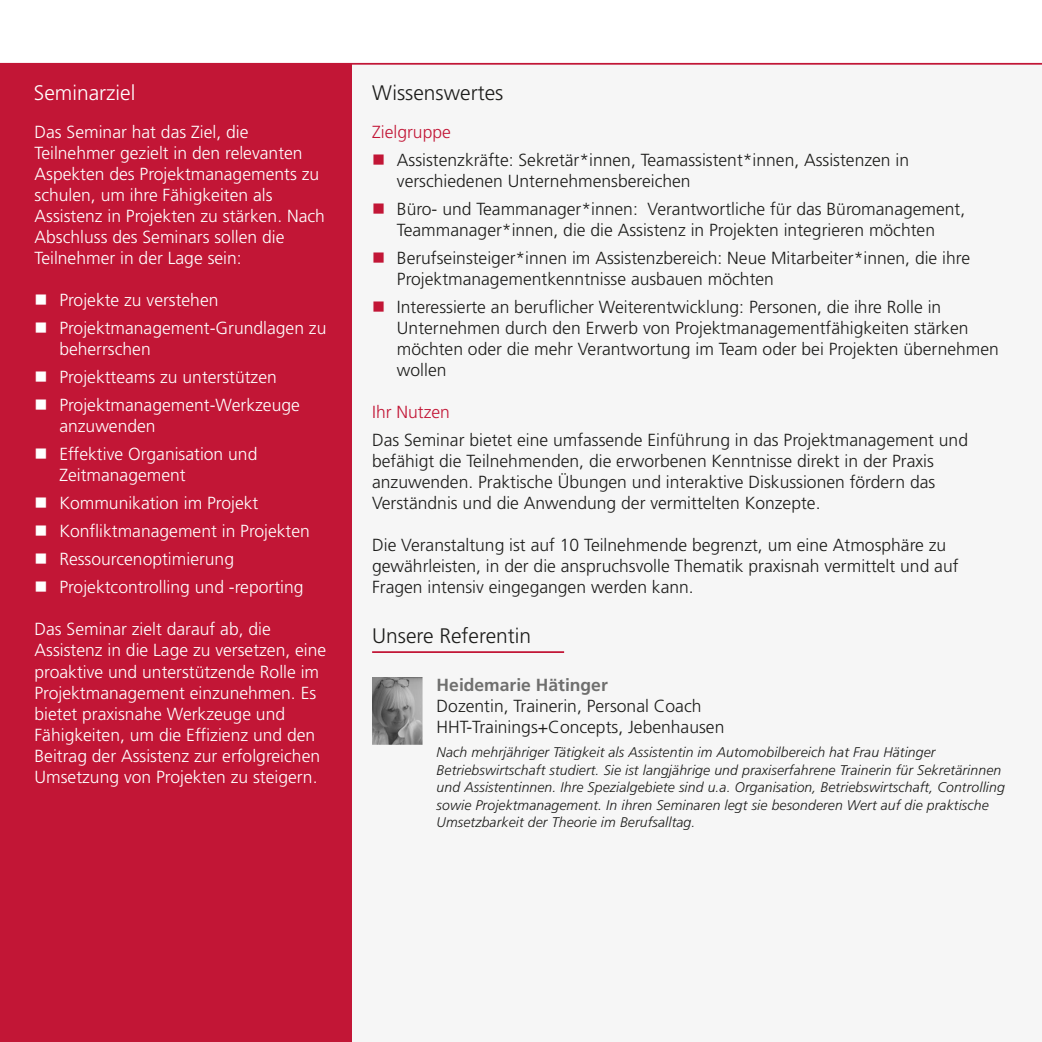
<style>
.page{position:relative;width:1042px;height:1042px;background:#fff}
.page>*{position:absolute;margin:0;border:0;box-sizing:border-box;transform-origin:0 0}
.t1{font:300 21px "Frutiger LT Pro";color:#1d1d1b}
.t2{font:300 21px "Frutiger LT Pro";color:#fff}
.t3{font:300 17.5px/21px "Frutiger LT Pro";color:#1d1d1b}
.t4{font:300 17.5px/21px "Frutiger LT Pro";color:#fff}
.t5{font:300 17.5px "Frutiger LT Pro";color:#c21636}
.t6{font:700 17.5px "Frutiger LT Pro";color:#6f6f6e}
.t7{font:italic 300 14px/17.5px "Frutiger LT Pro";letter-spacing:.01em;color:#1d1d1b}
</style>
<div class="page">
<hr style="left:0;top:0;width:1px;height:65px;background:#c21636">
<div style="left:0;top:64px;width:352px;height:978px;background:#c21636"></div>
<div style="left:352px;top:65px;width:690px;height:977px;background:#f6f6f6"></div>
<hr style="left:0;top:65px;width:1px;height:977px;background:#f1f1f1">
<hr style="left:0;top:63px;width:1042px;height:2px;background:#c21636">
<hr style="left:372px;top:651px;width:192px;height:2px;background:#c21636">
<img style="left:372px;top:678px;width:50px;height:66px">
<p class="t2" style="left:34px;top:84px;width:103px">Seminarziel</p>
<p class="t1" style="left:372px;top:84px;width:133px">Wissenswertes</p>
<p class="t4" style="left:35px;top:123px;width:292px">Das Seminar hat das Ziel, die Teilnehmer gezielt in den relevanten Aspekten des Projektmanagements zu schulen, um ihre Fähigkeiten als Assistenz in Projekten zu stärken. Nach Abschluss des Seminars sollen die Teilnehmer in der Lage sein:</p>
<p class="t4" style="left:59px;top:288px;width:269px;line-height:28px">Projekte zu verstehen<br>Projektmanagement-Grundlagen zu</p>
<p class="t4" style="left:59px;top:337px;width:242px;line-height:28px">beherrschen<br>Projektteams zu unterstützen<br>Projektmanagement-Werkzeuge</p>
<p class="t4" style="left:59px;top:414px;width:200px;line-height:28px">anzuwenden<br>Effektive Organisation und</p>
<p class="t4" style="left:59px;top:463px;width:252px;line-height:28px">Zeitmanagement<br>Kommunikation im Projekt<br>Konfliktmanagement in Projekten<br>Ressourcenoptimierung<br>Projektcontrolling und -reporting</p>
<p class="t4" style="left:35px;top:620px;width:293px">Das Seminar zielt darauf ab, die Assistenz in die Lage zu versetzen, eine proaktive und unterstützende Rolle im Projektmanagement einzunehmen. Es bietet praxisnahe Werkzeuge und Fähigkeiten, um die Effizienz und den Beitrag der Assistenz zur erfolgreichen Umsetzung von Projekten zu steigern.</p>
<p class="t5" style="left:372px;top:125px;width:80px">Zielgruppe</p>
<p class="t3" style="left:397px;top:151px;width:514px">Assistenzkräfte: Sekretär*innen, Teamassistent*innen, Assistenzen in verschiedenen Unternehmensbereichen</p>
<p class="t3" style="left:397px;top:200px;width:570px">Büro- und Teammanager*innen: Verantwortliche für das Büromanagement,<br>Teammanager*innen, die die Assistenz in Projekten integrieren möchten</p>
<p class="t3" style="left:397px;top:249px;width:575px">Berufseinsteiger*innen im Assistenzbereich: Neue Mitarbeiter*innen, die ihre<br>Projektmanagementkenntnisse ausbauen möchten</p>
<p class="t3" style="left:397px;top:298px;width:603px">Interessierte an beruflicher Weiterentwicklung: Personen, die ihre Rolle in Unternehmen durch den Erwerb von Projektmanagementfähigkeiten stärken möchten oder die mehr Verantwortung im Team oder bei Projekten übernehmen wollen</p>
<p class="t5" style="left:372px;top:405px;width:79px">Ihr Nutzen</p>
<p class="t3" style="left:372px;top:431px;width:597px">Das Seminar bietet eine umfassende Einführung in das Projektmanagement und befähigt die Teilnehmenden, die erworbenen Kenntnisse direkt in der Praxis anzuwenden. Praktische Übungen und interaktive Diskussionen fördern das Verständnis und die Anwendung der vermittelten Konzepte.</p>
<p class="t3" style="left:372px;top:536px;width:588px">Die Veranstaltung ist auf 10 Teilnehmende begrenzt, um eine Atmosphäre zu gewährleisten, in der die anspruchsvolle Thematik praxisnah vermittelt und auf<br>Fragen intensiv eingegangen werden kann.</p>
<p class="t1" style="left:372px;top:628px;width:161px">Unsere Referentin</p>
<p class="t6" style="left:437px;top:678px;width:173px">Heidemarie Hätinger</p>
<p class="t3" style="left:437px;top:697px;width:289px">Dozentin, Trainerin, Personal Coach<br>HHT-Trainings+Concepts, Jebenhausen</p>
<p class="t7" style="left:437px;top:745px;width:570px">Nach mehrjähriger Tätigkeit als Assistentin im Automobilbereich hat Frau Hätinger Betriebswirtschaft studiert. Sie ist langjährige und praxiserfahrene Trainerin für Sekretärinnen und Assistentinnen. Ihre Spezialgebiete sind u.a. Organisation, Betriebswirtschaft, Controlling sowie Projektmanagement. In ihren Seminaren legt sie besonderen Wert auf die praktische Umsetzbarkeit der Theorie im Berufsalltag.</p>
</div>
